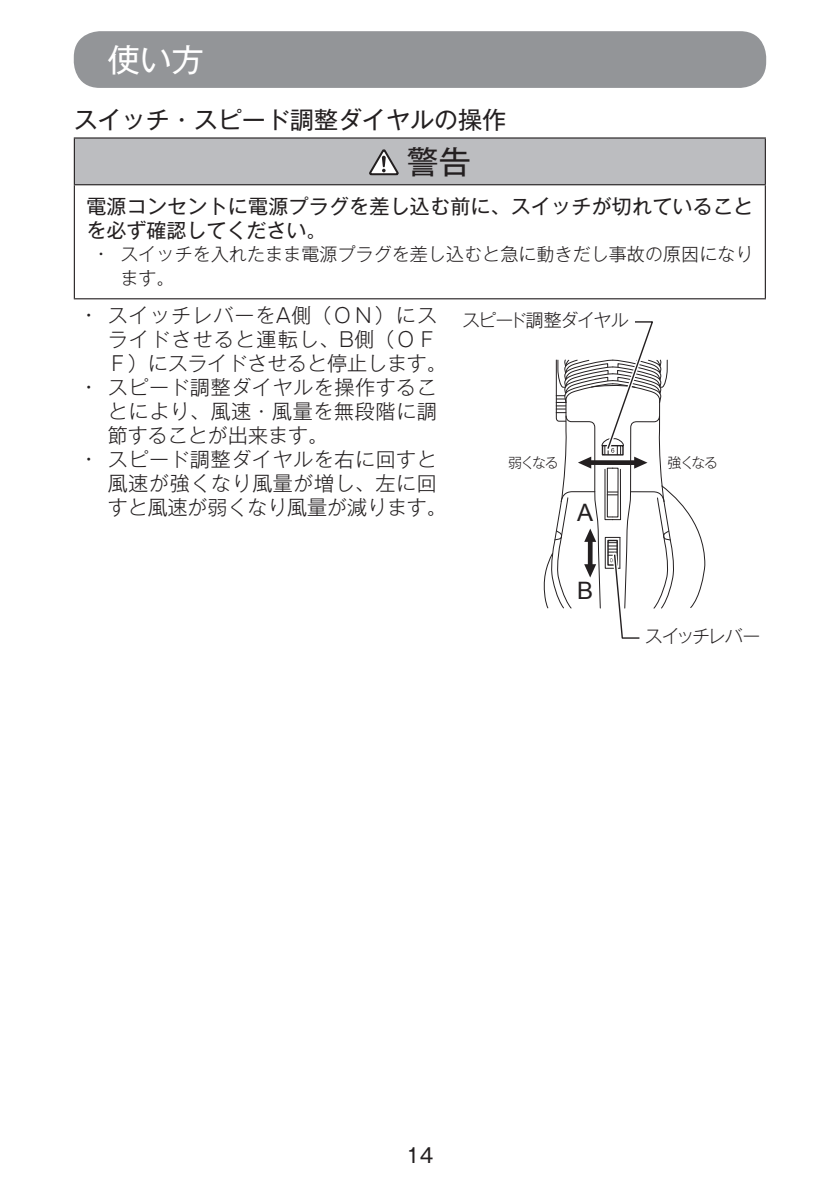
<style>
.page{position:relative;width:840px;height:1191px;background:#fff}
.page>*{position:absolute;margin:0;border:0;box-sizing:border-box;transform-origin:0 0}
.t1{font:32px "Gothic MB101 Pro";color:#fff}
.t2{font:32px "Gothic MB101 Pro";color:#231f20}
.t3{font:24px "Gothic MB101 Pro";color:#231f20}
.t4{font:24px "Arial";color:#231f20}
.t5{font:300 20px/24px "Gothic MB101 Pro";letter-spacing:.03em;color:#231f20;text-align:justify}
.t6{font:300 20px/24px "Gothic MB101 Pro";letter-spacing:.055em;color:#231f20}
.t7{font:20px/24px "Gothic MB101 Pro";letter-spacing:.01em;color:#231f20}
.t8{font:300 18px/24px "Gothic MB101 Pro";letter-spacing:.005em;color:#231f20}
.t9{font:300 18px "Gothic MB101 Pro";letter-spacing:-.065em;color:#231f20}
.t10{font:300 18px "Gothic MB101 Pro";letter-spacing:-.095em;color:#231f20}
.t11{font:300 14px "Gothic MB101 Pro";letter-spacing:-.115em;color:#231f20}
</style>
<div class="page">
<div style="left:74px;top:31px;width:691px;height:57px;background:#939598;border-radius:26px"></div>
<div style="left:74px;top:138px;width:690px;height:47px;background:#bcbdc0"></div>
<hr style="left:74px;top:185px;width:1px;height:113px;background:#231f20">
<hr style="left:764px;top:185px;width:1px;height:113px;background:#231f20">
<hr style="left:74px;top:137px;width:691px;height:2px;background:#231f20">
<hr style="left:74px;top:139px;width:1px;height:45px;background:#231f20">
<hr style="left:764px;top:139px;width:1px;height:45px;background:#231f20">
<hr style="left:74px;top:184px;width:691px;height:1px;background:#231f20">
<hr style="left:74px;top:298px;width:691px;height:1px;background:#231f20">
<svg style="left:369px;top:149px;width:29px;height:26px"></svg>
<svg style="left:543px;top:321px;width:162px;height:318px"></svg>
<h1 class="t1" style="left:108px;top:33px;width:97px">使い方</h1>
<p class="t3" style="left:74px;top:100px;width:433px">スイッチ・スピード調整ダイヤルの操作</p>
<h1 class="t2" style="left:406px;top:135px;width:65px">警告</h1>
<p class="t7" style="left:86px;top:192px;width:668px">電源コンセントに電源プラグを差し込む前に、スイッチが切れていることを必ず確認してください。</p>
<p class="t8" style="left:120px;top:239px;width:634px;text-indent:-23px">• スイッチを入れたまま電源プラグを差し込むと急に動きだし事故の原因になります。</p>
<p class="t6" style="left:108px;top:300px;width:340px;text-indent:-23px">• スイッチレバーをA側（ＯＮ）にスライドさせると運転し、B側（ＯＦ<br>Ｆ）にスライドさせると停止します。</p>
<p class="t5" style="left:108px;top:372px;width:330px;text-indent:-23px">• スピード調整ダイヤルを操作することにより、風速・風量を無段階に調節することが出来ます。</p>
<p class="t5" style="left:108px;top:444px;width:340px;text-align:left;text-indent:-23px">• スピード調整ダイヤルを右に回すと風速が強くなり風量が増し、左に回すと風速が弱くなり風量が減ります。</p>
<p class="t9" style="left:462px;top:305px;width:168px">スピード調整ダイヤル</p>
<p class="t11" style="left:508px;top:451px;width:52px">弱くなる</p>
<p class="t11" style="left:667px;top:451px;width:52px">強くなる</p>
<p class="t4" style="left:577px;top:496px;width:18px">A</p>
<p class="t4" style="left:577px;top:574px;width:18px">B</p>
<p class="t10" style="left:644px;top:621px;width:117px">スイッチレバー</p>
<p class="t7" style="left:406px;top:1140px;width:29px">14</p>
</div>
